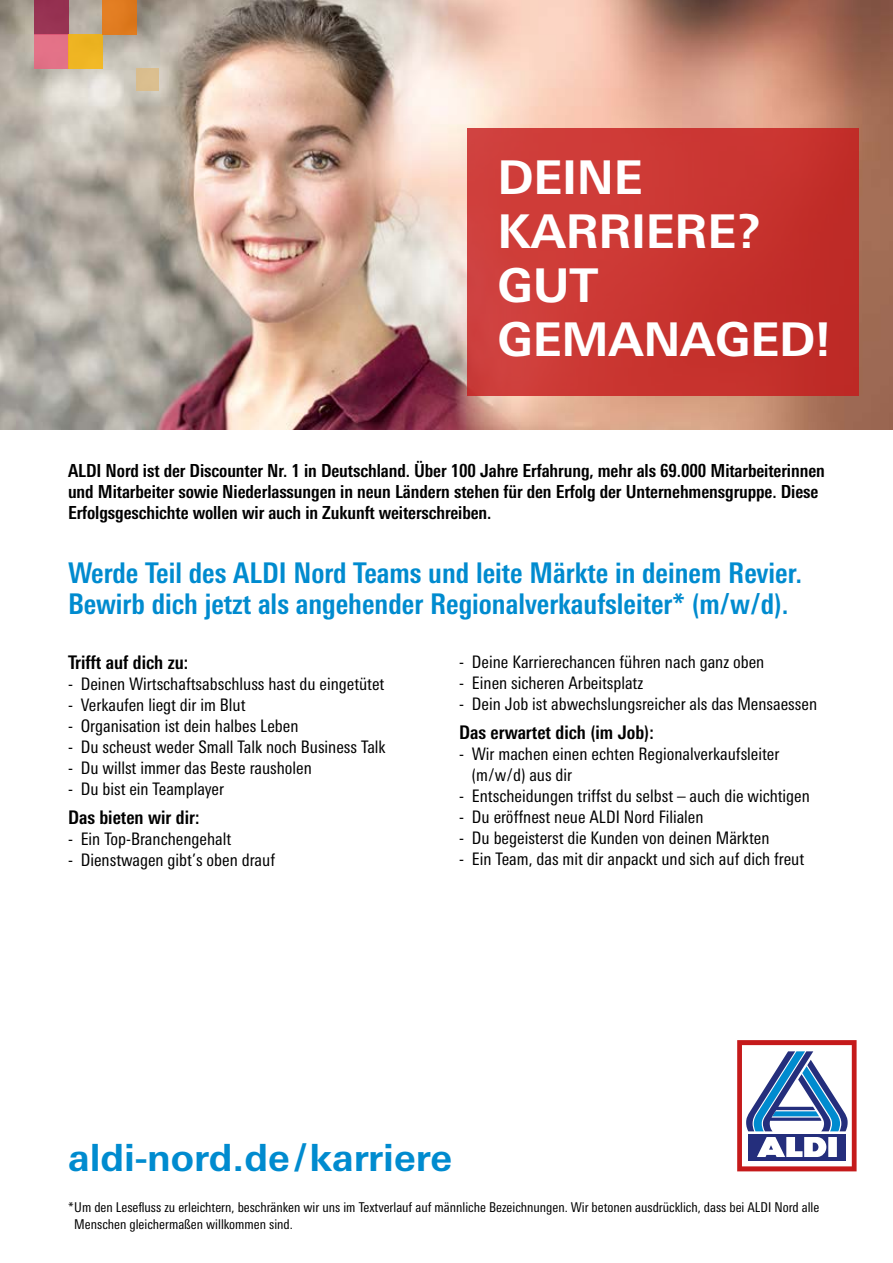
<style>
.page{position:relative;width:893px;height:1263px;background:#fff}
.page>*{position:absolute;margin:0;border:0;box-sizing:border-box;transform-origin:0 0}
.t1{font:700 46.5px/54px "Univers Next Pro";letter-spacing:-.005em;color:#fff}
.t2{font:700 37.5px "Univers Next Pro";color:#008bcf}
.t3{font:700 condensed 28.5px "Univers Next Pro";color:#008bcf}
.t4{font:700 condensed 18.75px "Univers Next Pro";color:#000}
.t5{font:700 condensed 18px "Univers Next Pro";letter-spacing:-.005em;color:#000}
.t6{font:condensed 17.25px/21px "Univers Next Pro";color:#000}
.t7{font:condensed 13.5px/16.5px "Univers Next Pro";color:#000}
</style>
<div class="page">
<img style="left:0;top:0;width:893px;height:429px">
<div style="left:468px;top:128px;width:391px;height:267px;background:linear-gradient(to right,#d2413e,#c02b26)"></div>
<div style="left:34px;top:0;width:34px;height:34px;background:#973252"></div>
<div style="left:34px;top:34px;width:34px;height:34px;background:#e37287"></div>
<div style="left:68px;top:34px;width:34px;height:34px;background:#eeb423"></div>
<div style="left:102px;top:0;width:34px;height:34px;background:#e17c20"></div>
<div style="left:136px;top:68px;width:23px;height:23px;background:#dabe8e"></div>
<svg style="left:737px;top:1171px;width:120px;height:1px"></svg>
<svg style="left:737px;top:1040px;width:120px;height:131px"></svg>
<p class="t1" style="left:497px;top:150px;width:335px">DEINE<br>KARRIERE?<br>GUT<br>GEMANAGED!</p>
<p class="t5" style="left:68px;top:460px;width:758px">ALDI Nord ist der Discounter Nr. 1 in Deutschland. Über 100 Jahre Erfahrung, mehr als 69.000 Mitarbeiterinnen</p>
<p class="t5" style="left:68px;top:481px;width:752px">und Mitarbeiter sowie Niederlassungen in neun Ländern stehen für den Erfolg der Unternehmensgruppe. Diese</p>
<p class="t5" style="left:68px;top:502px;width:425px">Erfolgsgeschichte wollen wir auch in Zukunft weiterschreiben.</p>
<p class="t3" style="left:68px;top:556px;width:736px">Werde Teil des ALDI Nord Teams und leite Märkte in deinem Revier.</p>
<p class="t3" style="left:68px;top:587px;width:722px">Bewirb dich jetzt als angehender Regionalverkaufsleiter* (m/w/d).</p>
<p class="t4" style="left:68px;top:651px;width:122px">Trifft auf dich zu:</p>
<p class="t6" style="left:68px;top:673px;width:318px">- Deinen Wirtschaftsabschluss hast du eingetütet</p>
<p class="t6" style="left:68px;top:694px;width:179px">- Verkaufen liegt dir im Blut</p>
<p class="t6" style="left:68px;top:715px;width:232px">- Organisation ist dein halbes Leben</p>
<p class="t6" style="left:68px;top:736px;width:319px">- Du scheust weder Small Talk noch Business Talk</p>
<p class="t6" style="left:68px;top:757px;width:245px">- Du willst immer das Beste rausholen</p>
<p class="t6" style="left:68px;top:778px;width:158px">- Du bist ein Teamplayer</p>
<p class="t4" style="left:68px;top:807px;width:133px">Das bieten wir dir:</p>
<p class="t6" style="left:68px;top:829px;width:165px">- Ein Top-Branchengehalt</p>
<p class="t6" style="left:68px;top:850px;width:209px">- Dienstwagen gibt’s oben drauf</p>
<p class="t6" style="left:459px;top:651px;width:307px">- Deine Karrierechancen führen nach ganz oben</p>
<p class="t6" style="left:459px;top:672px;width:185px">- Einen sicheren Arbeitsplatz</p>
<p class="t6" style="left:459px;top:693px;width:359px">- Dein Job ist abwechslungsreicher als das Mensaessen</p>
<p class="t4" style="left:459px;top:721px;width:196px">Das erwartet dich (im Job):</p>
<p class="t6" style="left:472px;top:744px;width:309px;text-indent:-13px">- Wir machen einen echten Regionalverkaufsleiter (m/w/d) aus dir</p>
<p class="t6" style="left:459px;top:786px;width:352px">- Entscheidungen triffst du selbst – auch die wichtigen</p>
<p class="t6" style="left:459px;top:807px;width:246px">- Du eröffnest neue ALDI Nord Filialen</p>
<p class="t6" style="left:459px;top:828px;width:312px">- Du begeisterst die Kunden von deinen Märkten</p>
<p class="t6" style="left:459px;top:849px;width:346px">- Ein Team, das mit dir anpackt und sich auf dich freut</p>
<p class="t2" style="left:68px;top:1135px;width:386px">aldi-nord.de/karriere</p>
<p class="t7" style="left:74px;top:1199px;width:746px;text-indent:-6px">* Um den Lesefluss zu erleichtern, beschränken wir uns im Textverlauf auf männliche Bezeichnungen. Wir betonen ausdrücklich, dass bei ALDI Nord alle<br>Menschen gleichermaßen willkommen sind.</p>
</div>
